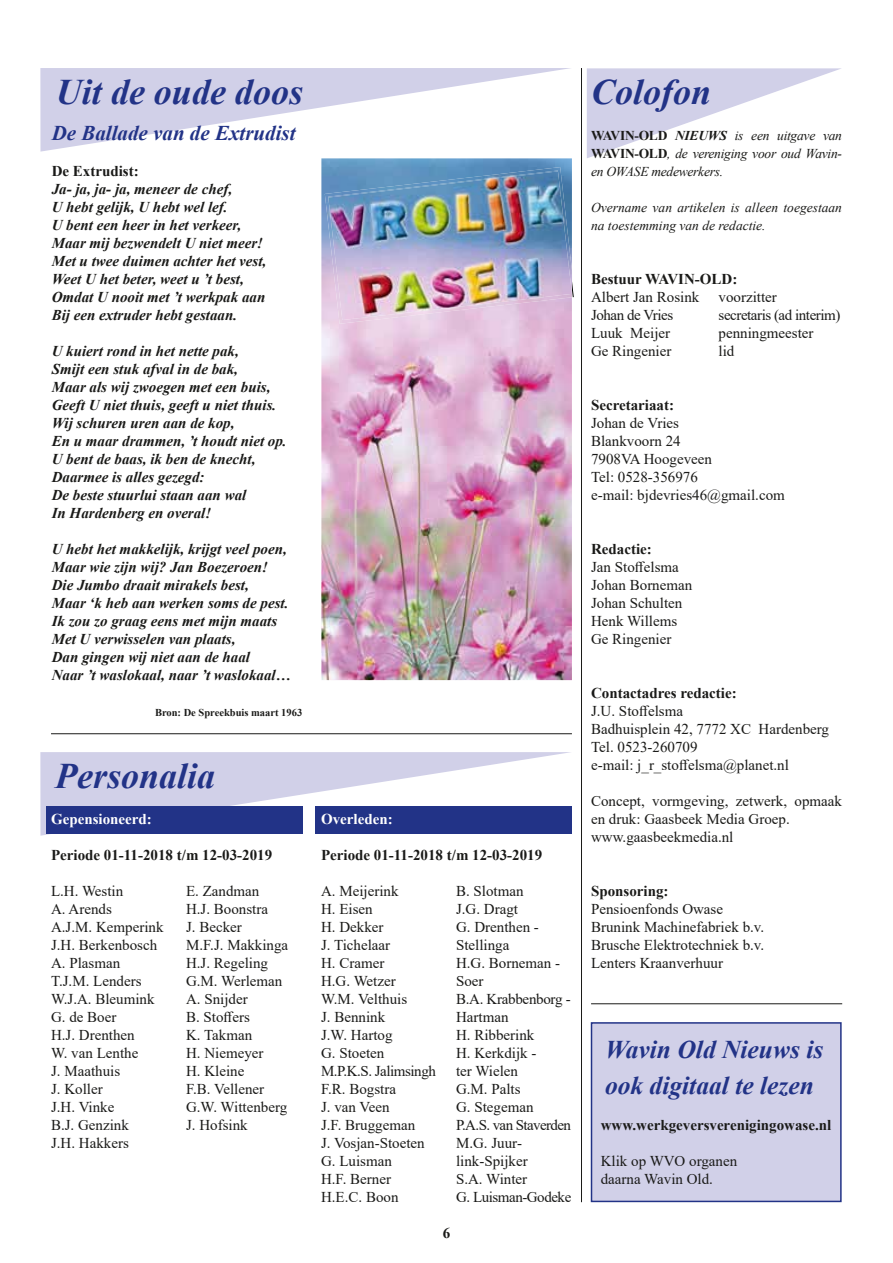
<style>
.page{position:relative;width:893px;height:1263px;background:#fff}
.page>*{position:absolute;margin:0;border:0;box-sizing:border-box;transform-origin:0 0}
.t1{font:italic 700 36px "Times New Roman";color:#223387}
.t2{font:italic 700 25.5px/36px "Times New Roman";color:#223387}
.t3{font:italic 700 21px "Times New Roman";color:#223387}
.t4{font:15px/18px "Times New Roman";color:#1a1a18}
.t5{font:italic 700 15px/18px "Times New Roman";color:#1a1a18}
.t6{font:700 15px "Times New Roman";color:#1a1a18}
.t7{font:15px "Times New Roman";letter-spacing:-.03em;color:#1a1a18}
.t8{font:700 15px "Times New Roman";color:#fff}
.t9{font:italic 13.5px/18px "Times New Roman";color:#1a1a18;text-align:justify}
.t10{font:700 10.5px "Times New Roman";color:#1a1a18}
.s1{font-weight:700;font-style:normal}
.s2{font-weight:700}
</style>
<div class="page">
<hr style="left:581px;top:68px;width:1px;height:1134px;background:#1a1a18">
<svg style="left:587px;top:68px;width:254px;height:90px"></svg>
<hr style="left:591px;top:1003px;width:251px;height:1px;background:#1a1a18">
<svg style="left:40px;top:752px;width:532px;height:84px"></svg>
<div style="left:46px;top:806px;width:256px;height:27px;background:#223387"></div>
<div style="left:316px;top:806px;width:256px;height:27px;background:#223387"></div>
<svg style="left:40px;top:68px;width:531px;height:84px"></svg>
<hr style="left:51px;top:733px;width:521px;height:1px;background:#1a1a18">
<div style="left:591px;top:1023px;width:250px;height:178px;background:#d1d0e8"></div>
<div style="left:591px;top:1022px;width:251px;height:180px;border:2px solid #223387"></div>
<img style="left:321px;top:158px;width:251px;height:522px">
<img style="left:572px;top:282px;width:2px;height:15px">
<img style="left:325px;top:167px;width:247px;height:157px">
<img style="left:328px;top:170px;width:230px;height:1px">
<img style="left:328px;top:171px;width:244px;height:149px">
<h1 class="t1" style="left:56px;top:67px;width:248px">Uit de oude doos</h1>
<h3 class="t3" style="left:52px;top:118px;width:245px">De Ballade van de Extrudist</h3>
<p class="t6" style="left:52px;top:161px;width:89px">De Extrudist:</p>
<p class="t5" style="left:52px;top:180px;width:216px">Ja- ja, ja- ja, meneer de chef,<br>U hebt gelijk, U hebt wel lef.<br>U bent een heer in het verkeer,<br>Maar mij bezwendelt U niet meer!<br>Met u twee duimen achter het vest,<br>Weet U het beter, weet u ’t best,<br>Omdat U nooit met ’t werkpak aan<br>Bij een extruder hebt gestaan.</p>
<p class="t5" style="left:52px;top:342px;width:236px">U kuiert rond in het nette pak,<br>Smijt een stuk afval in de bak,<br>Maar als wij zwoegen met een buis,<br>Geeft U niet thuis, geeft u niet thuis.<br>Wij schuren uren aan de kop,<br>En u maar drammen, ’t houdt niet op.<br>U bent de baas, ik ben de knecht,<br>Daarmee is alles gezegd:<br>De beste stuurlui staan aan wal<br>In Hardenberg en overal!</p>
<p class="t5" style="left:52px;top:540px;width:240px">U hebt het makkelijk, krijgt veel poen, Maar wie zijn wij? Jan Boezeroen!<br>Die Jumbo draait mirakels best,<br>Maar ‘k heb aan werken soms de pest.<br>Ik zou zo graag eens met mijn maats Met U verwisselen van plaats,<br>Dan gingen wij niet aan de haal<br>Naar ’t waslokaal, naar ’t waslokaal…</p>
<p class="t10" style="left:155px;top:705px;width:149px">Bron: De Spreekbuis maart 1963</p>
<h1 class="t1" style="left:55px;top:751px;width:162px">Personalia</h1>
<p class="t8" style="left:51px;top:809px;width:102px">Gepensioneerd:</p>
<p class="t6" style="left:51px;top:845px;width:223px">Periode 01-11-2018 t/m 12-03-2019</p>
<p class="t4" style="left:51px;top:882px;width:114px">L.H. Westin<br>A. Arends<br>A.J.M. Kemperink<br>J.H. Berkenbosch<br>A. Plasman<br>T.J.M. Lenders<br>W.J.A. Bleumink<br>G. de Boer<br>H.J. Drenthen<br>W. van Lenthe<br>J. Maathuis<br>J. Koller<br>J.H. Vinke<br>B.J. Genzink<br>J.H. Hakkers</p>
<p class="t4" style="left:186px;top:882px;width:104px">E. Zandman<br>H.J. Boonstra<br>J. Becker<br>M.F.J. Makkinga<br>H.J. Regeling<br>G.M. Werleman<br>A. Snijder<br>B. Stoffers<br>K. Takman<br>H. Niemeyer<br>H. Kleine<br>F.B. Vellener<br>G.W. Wittenberg<br>J. Hofsink</p>
<p class="t8" style="left:321px;top:809px;width:73px">Overleden:</p>
<p class="t6" style="left:321px;top:845px;width:223px">Periode 01-11-2018 t/m 12-03-2019</p>
<p class="t4" style="left:321px;top:882px;width:116px">A. Meijerink<br>H. Eisen<br>H. Dekker<br>J. Tichelaar<br>H. Cramer<br>H.G. Wetzer<br>W.M. Velthuis<br>J. Bennink<br>J.W. Hartog<br>G. Stoeten<br>M.P.K.S. Jalimsingh<br>F.R. Bogstra<br>J. van Veen<br>J.F. Bruggeman<br>J. Vosjan-Stoeten<br>G. Luisman<br>H.F. Berner<br>H.E.C. Boon</p>
<p class="t4" style="left:456px;top:882px;width:117px">B. Slotman<br>J.G. Dragt<br>G. Drenthen -<br>Stellinga<br>H.G. Borneman -<br>Soer<br>B.A. Krabbenborg -<br>Hartman<br>H. Ribberink<br>H. Kerkdijk -<br>ter Wielen<br>G.M. Palts<br>G. Stegeman<br>P.A.S. van Staverden<br>M.G. Juur&shy;link-Spijker<br>S.A. Winter<br>G. Luisman-Godeke</p>
<p class="t6" style="left:443px;top:1223px;width:9px">6</p>
<h1 class="t1" style="left:591px;top:67px;width:122px">Colofon</h1>
<p class="t9" style="left:591px;top:126px;width:252px"><span class="s1">WAVIN-OLD</span> <span class="s2">NIEUWS</span> is een uitgave van <span class="s1">WAVIN-OLD</span>, de vereniging voor oud Wavin&shy;en OWASE medewerkers.</p>
<p class="t9" style="left:591px;top:198px;width:252px">Overname van artikelen is alleen toegestaan na toestemming van de redactie.</p>
<p class="t6" style="left:591px;top:269px;width:148px">Bestuur WAVIN-OLD:</p>
<p class="t4" style="left:591px;top:288px;width:110px">Albert Jan Rosink</p>
<p class="t4" style="left:719px;top:288px;width:60px">voorzitter</p>
<p class="t7" style="left:591px;top:304px;width:84px">Johan de Vries</p>
<p class="t7" style="left:719px;top:304px;width:123px">secretaris (ad interim)</p>
<p class="t4" style="left:591px;top:324px;width:81px">Luuk Meijer</p>
<p class="t4" style="left:719px;top:324px;width:96px">penningmeester</p>
<p class="t4" style="left:591px;top:342px;width:82px">Ge Ringenier</p>
<p class="t4" style="left:719px;top:342px;width:17px">lid</p>
<p class="t6" style="left:591px;top:395px;width:85px">Secretariaat:</p>
<p class="t4" style="left:591px;top:414px;width:195px">Johan de Vries<br>Blankvoorn 24<br>7908VA Hoogeveen<br>Tel: 0528-356976<br>e-mail: bjdevries46@gmail.com</p>
<p class="t6" style="left:591px;top:539px;width:62px">Redactie:</p>
<p class="t4" style="left:591px;top:558px;width:103px">Jan Stoffelsma<br>Johan Borneman<br>Johan Schulten<br>Henk Willems<br>Ge Ringenier</p>
<p class="t6" style="left:591px;top:683px;width:147px">Contactadres redactie:</p>
<p class="t4" style="left:591px;top:702px;width:240px">J.U. Stoffelsma<br>Badhuisplein 42, 7772 XC Hardenberg<br>Tel. 0523-260709<br>e-mail: j_r_stoffelsma@planet.nl</p>
<p class="t4" style="left:591px;top:792px;width:252px">Concept, vormgeving, zetwerk, opmaak en druk: Gaasbeek Media Groep. www.gaasbeekmedia.nl</p>
<p class="t6" style="left:591px;top:881px;width:79px">Sponsoring:</p>
<p class="t4" style="left:591px;top:900px;width:175px">Pensioenfonds Owase<br>Brunink Machinefabriek b.v.<br>Brusche Elektrotechniek b.v.<br>Lenters Kraanverhuur</p>
<h2 class="t2" style="left:605px;top:1031px;width:220px">Wavin Old Nieuws is ook digitaal te lezen</h2>
<p class="t6" style="left:601px;top:1115px;width:232px">www.werkgeversverenigingowase.nl</p>
<p class="t4" style="left:601px;top:1152px;width:138px">Klik op WVO organen daarna Wavin Old.</p>
</div>
